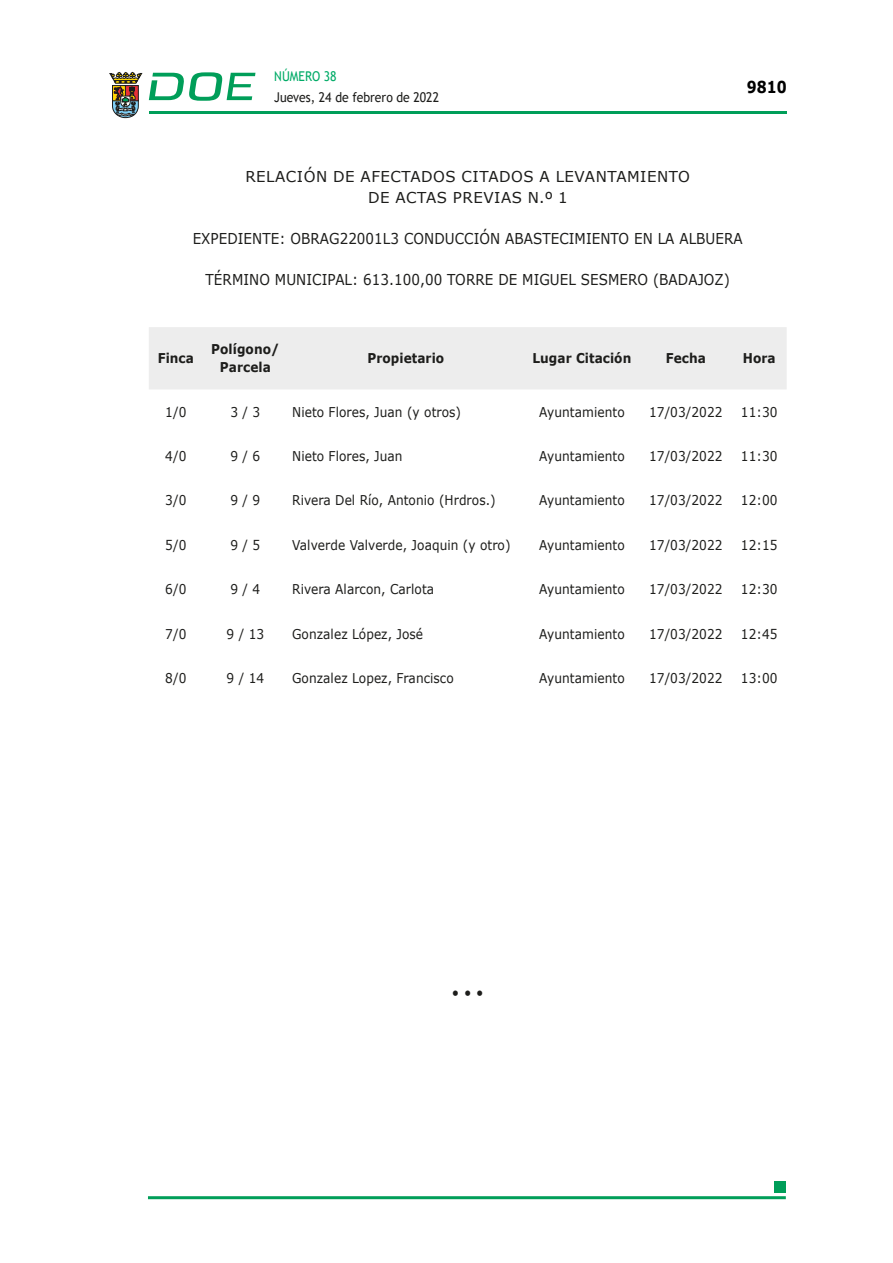
<style>
.page{position:relative;width:893px;height:1263px;background:#fff}
.page>*{position:absolute;margin:0;border:0;box-sizing:border-box;transform-origin:0 0}
.t1{font:700 16.5px "Verdana";color:#000;scale:.85 1}
.CUERPO_DE_TEXTO{font:15px "Verdana";letter-spacing:.005em;color:#1d1d1b;scale:.9 1}
.ADENDA{font:15px/21px "Verdana";letter-spacing:.035em;color:#1d1d1b;text-align:center}
.CUERPO_DE_TEXTO-2{font:13.5px "Verdana";letter-spacing:.005em;color:#1d1d1b;scale:.9 1}
.CUERPO_DE_TEXTO-3{font:700 13.5px/18px "Verdana";letter-spacing:.005em;color:#1d1d1b;text-align:center;scale:.9 1}
.t2{font:13.5px "Trebuchet MS";color:#1d1d1b;scale:.9 1}
.t3{font:13.5px "Trebuchet MS";color:#00ab67;scale:.9 1}
</style>
<div class="page">
<hr style="left:149px;top:111px;width:638px;height:3px;background:#009e59">
<svg style="left:109px;top:72px;width:33px;height:46px"></svg>
<svg style="left:149px;top:72px;width:106px;height:29px"></svg>
<hr style="left:148px;top:1196px;width:638px;height:3px;background:#009e59">
<div style="left:775px;top:1181px;width:11px;height:11px;background:#009e59"></div>
<div style="left:149px;top:327px;width:638px;height:62px;background:#ededed"></div>
<p class="t3" style="left:274px;top:67px;width:71px">NÚMERO 38</p>
<p class="t2" style="left:274px;top:88px;width:185px">Jueves, 24 de febrero de 2022</p>
<p class="t1" style="left:747px;top:75px;width:48px">9810</p>
<p class="ADENDA" style="left:245px;top:165px;width:446px">RELACIÓN DE AFECTADOS CITADOS A LEVANTAMIENTO<br>DE ACTAS PREVIAS N.º 1</p>
<p class="CUERPO_DE_TEXTO" style="left:193px;top:228px;width:613px">EXPEDIENTE: OBRAG22001L3 CONDUCCIÓN ABASTECIMIENTO EN LA ALBUERA</p>
<p class="CUERPO_DE_TEXTO" style="left:206px;top:269px;width:584px">TÉRMINO MUNICIPAL: 613.100,00 TORRE DE MIGUEL SESMERO (BADAJOZ)</p>
<p class="CUERPO_DE_TEXTO-3" style="left:158px;top:349px;width:42px">Finca</p>
<p class="CUERPO_DE_TEXTO-3" style="left:211px;top:340px;width:77px">Polígono/<br>Parcela</p>
<p class="CUERPO_DE_TEXTO-3" style="left:367px;top:349px;width:87px">Propietario</p>
<p class="CUERPO_DE_TEXTO-3" style="left:532px;top:349px;width:111px">Lugar Citación</p>
<p class="CUERPO_DE_TEXTO-3" style="left:666px;top:349px;width:46px">Fecha</p>
<p class="CUERPO_DE_TEXTO-3" style="left:743px;top:349px;width:38px">Hora</p>
<p class="CUERPO_DE_TEXTO-2" style="left:165px;top:403px;width:25px">1/0</p>
<p class="CUERPO_DE_TEXTO-2" style="left:231px;top:403px;width:35px">3 / 3</p>
<p class="CUERPO_DE_TEXTO-2" style="left:292px;top:403px;width:189px">Nieto Flores, Juan (y otros)</p>
<p class="CUERPO_DE_TEXTO-2" style="left:539px;top:403px;width:97px">Ayuntamiento</p>
<p class="CUERPO_DE_TEXTO-2" style="left:649px;top:403px;width:83px">17/03/2022</p>
<p class="CUERPO_DE_TEXTO-2" style="left:741px;top:403px;width:42px">11:30</p>
<p class="CUERPO_DE_TEXTO-2" style="left:165px;top:447px;width:25px">4/0</p>
<p class="CUERPO_DE_TEXTO-2" style="left:231px;top:447px;width:35px">9 / 6</p>
<p class="CUERPO_DE_TEXTO-2" style="left:292px;top:447px;width:124px">Nieto Flores, Juan</p>
<p class="CUERPO_DE_TEXTO-2" style="left:539px;top:447px;width:97px">Ayuntamiento</p>
<p class="CUERPO_DE_TEXTO-2" style="left:649px;top:447px;width:83px">17/03/2022</p>
<p class="CUERPO_DE_TEXTO-2" style="left:741px;top:447px;width:42px">11:30</p>
<p class="CUERPO_DE_TEXTO-2" style="left:165px;top:491px;width:25px">3/0</p>
<p class="CUERPO_DE_TEXTO-2" style="left:231px;top:491px;width:35px">9 / 9</p>
<p class="CUERPO_DE_TEXTO-2" style="left:292px;top:491px;width:228px">Rivera Del Río, Antonio (Hrdros.)</p>
<p class="CUERPO_DE_TEXTO-2" style="left:539px;top:491px;width:97px">Ayuntamiento</p>
<p class="CUERPO_DE_TEXTO-2" style="left:649px;top:491px;width:83px">17/03/2022</p>
<p class="CUERPO_DE_TEXTO-2" style="left:741px;top:491px;width:42px">12:00</p>
<p class="CUERPO_DE_TEXTO-2" style="left:165px;top:536px;width:25px">5/0</p>
<p class="CUERPO_DE_TEXTO-2" style="left:231px;top:536px;width:35px">9 / 5</p>
<p class="CUERPO_DE_TEXTO-2" style="left:292px;top:536px;width:244px">Valverde Valverde, Joaquin (y otro)</p>
<p class="CUERPO_DE_TEXTO-2" style="left:539px;top:536px;width:97px">Ayuntamiento</p>
<p class="CUERPO_DE_TEXTO-2" style="left:649px;top:536px;width:83px">17/03/2022</p>
<p class="CUERPO_DE_TEXTO-2" style="left:741px;top:536px;width:42px">12:15</p>
<p class="CUERPO_DE_TEXTO-2" style="left:165px;top:580px;width:25px">6/0</p>
<p class="CUERPO_DE_TEXTO-2" style="left:231px;top:580px;width:35px">9 / 4</p>
<p class="CUERPO_DE_TEXTO-2" style="left:292px;top:580px;width:159px">Rivera Alarcon, Carlota</p>
<p class="CUERPO_DE_TEXTO-2" style="left:539px;top:580px;width:97px">Ayuntamiento</p>
<p class="CUERPO_DE_TEXTO-2" style="left:649px;top:580px;width:83px">17/03/2022</p>
<p class="CUERPO_DE_TEXTO-2" style="left:741px;top:580px;width:42px">12:30</p>
<p class="CUERPO_DE_TEXTO-2" style="left:165px;top:624px;width:25px">7/0</p>
<p class="CUERPO_DE_TEXTO-2" style="left:227px;top:624px;width:43px">9 / 13</p>
<p class="CUERPO_DE_TEXTO-2" style="left:292px;top:624px;width:147px">Gonzalez López, José</p>
<p class="CUERPO_DE_TEXTO-2" style="left:539px;top:624px;width:97px">Ayuntamiento</p>
<p class="CUERPO_DE_TEXTO-2" style="left:649px;top:624px;width:83px">17/03/2022</p>
<p class="CUERPO_DE_TEXTO-2" style="left:741px;top:624px;width:42px">12:45</p>
<p class="CUERPO_DE_TEXTO-2" style="left:165px;top:669px;width:25px">8/0</p>
<p class="CUERPO_DE_TEXTO-2" style="left:227px;top:669px;width:43px">9 / 14</p>
<p class="CUERPO_DE_TEXTO-2" style="left:292px;top:669px;width:181px">Gonzalez Lopez, Francisco</p>
<p class="CUERPO_DE_TEXTO-2" style="left:539px;top:669px;width:97px">Ayuntamiento</p>
<p class="CUERPO_DE_TEXTO-2" style="left:649px;top:669px;width:83px">17/03/2022</p>
<p class="CUERPO_DE_TEXTO-2" style="left:741px;top:669px;width:42px">13:00</p>
<p class="CUERPO_DE_TEXTO" style="left:452px;top:982px;width:37px">• • •</p>
</div>
